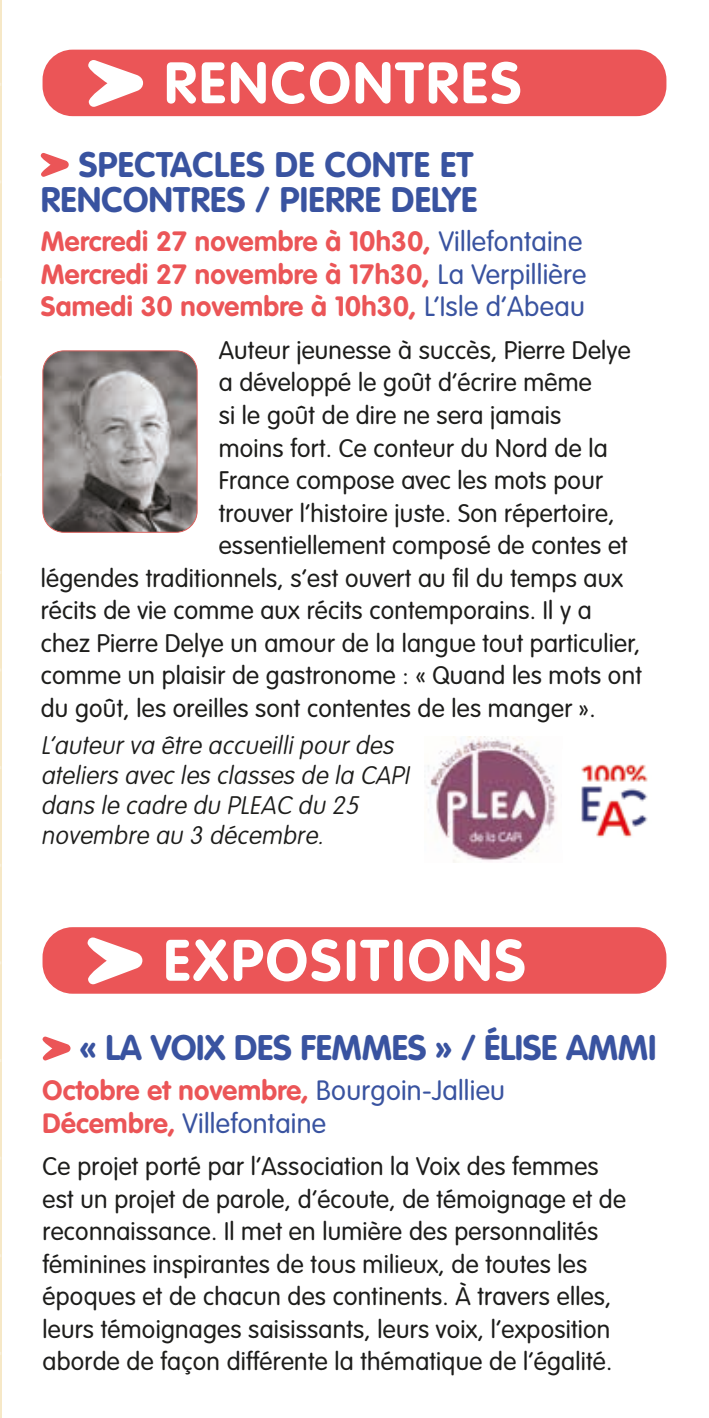
<style>
.page{position:relative;width:709px;height:1418px;background:#fff}
.page>*{position:absolute;margin:0;border:0;box-sizing:border-box;transform-origin:0 0}
.t1{font:700 57.5px "VAG Rounded Std";letter-spacing:.05em;color:#fff}
.t2{font:700 35px/35px "VAG Rounded Std";letter-spacing:.01em;color:#3953a0;text-align:right}
.t3{font:700 35px "VAG Rounded Std";letter-spacing:-.01em;color:#3953a0}
.t4{font:700 27.5px/32.5px "VAG Rounded Std";letter-spacing:.01em;color:#eb5557}
.t5{font:300 27.5px/32.5px "VAG Rounded Std";letter-spacing:.01em;color:#3953a0}
.t6{font:300 25px/32.5px "VAG Rounded Std";letter-spacing:.01em;color:#1d1d1b}
.t7{font:italic 100 25px/30px "VAG Rounded Std";color:#1d1d1b}
.s1{font-weight:300;color:#3953a0}
.s2{font-weight:700;color:#eb5557}
</style>
<div class="page">
<svg style="left:0;top:0;width:1px;height:1417px"></svg>
<div style="left:43px;top:927px;width:623px;height:66px;background:#eb5557;border-radius:30px"></div>
<svg style="left:88px;top:937px;width:54px;height:47px"></svg>
<div style="left:43px;top:50px;width:623px;height:66px;background:#eb5557;border-radius:30px"></div>
<svg style="left:88px;top:60px;width:55px;height:47px"></svg>
<svg style="left:41px;top:153px;width:28px;height:24px"></svg>
<svg style="left:43px;top:1036px;width:28px;height:24px"></svg>
<img style="left:43px;top:352px;width:154px;height:180px">
<div style="left:43px;top:350px;width:154px;height:182px;border:1px solid #dc615d;border-radius:21px"></div>
<img style="left:426px;top:736px;width:131px;height:126px">
<img style="left:581px;top:764px;width:67px;height:74px">
<h1 class="t1" style="left:164px;top:49px;width:358px">RENCONTRES</h1>
<h2 class="t2" style="left:41px;top:148px;width:438px">SPECTACLES DE CONTE ET<br>RENCONTRES / PIERRE DELYE</h2>
<p class="t4" style="left:41px;top:226px;width:547px">Mercredi 27 novembre à 10h30, <span class="s1">Villefontaine<br></span>Mercredi 27 novembre à 17h30, <span class="s1">La Verpillière<br></span>Samedi 30 novembre à 10h30, <span class="s1">L’Isle d’Abeau</span></p>
<p class="t6" style="left:219px;top:335px;width:414px">Auteur jeunesse à succès, Pierre Delye</p>
<p class="t6" style="left:219px;top:367px;width:375px">a développé le goût d’écrire même</p>
<p class="t6" style="left:219px;top:400px;width:344px">si le goût de dire ne sera jamais</p>
<p class="t6" style="left:219px;top:432px;width:390px">moins fort. Ce conteur du Nord de la</p>
<p class="t6" style="left:219px;top:465px;width:386px">France compose avec les mots pour</p>
<p class="t6" style="left:219px;top:497px;width:397px">trouver l’histoire juste. Son répertoire,</p>
<p class="t6" style="left:219px;top:530px;width:410px">essentiellement composé de contes et</p>
<p class="t6" style="left:41px;top:562px;width:584px">légendes traditionnels, s’est ouvert au fil du temps aux</p>
<p class="t6" style="left:41px;top:595px;width:552px">récits de vie comme aux récits contemporains. Il y a</p>
<p class="t6" style="left:41px;top:627px;width:601px">chez Pierre Delye un amour de la langue tout particulier,</p>
<p class="t6" style="left:41px;top:660px;width:602px">comme un plaisir de gastronome : « Quand les mots ont</p>
<p class="t6" style="left:41px;top:692px;width:556px">du goût, les oreilles sont contentes de les manger ».</p>
<p class="t7" style="left:41px;top:730px;width:375px">L’auteurva être accueillipourdes ateliers avec les classes de la CAPI dans le cadre du PLEAC du 25 novembre au 3 décembre.</p>
<h1 class="t1" style="left:163px;top:926px;width:363px">EXPOSITIONS</h1>
<h2 class="t3" style="left:79px;top:1027px;width:579px">« LA VOIX DES FEMMES » / ÉLISE AMMI</h2>
<p class="t5" style="left:43px;top:1075px;width:464px"><span class="s2">Octobre et novembre,</span> Bourgoin-Jallieu<br><span class="s2">Décembre,</span> Villefontaine</p>
<p class="t6" style="left:43px;top:1150px;width:585px">Ce projet porté par l’Association la Voix des femmes est un projet de parole, d’écoute, de témoignage et de reconnaissance. Il met en lumière des personnalités féminines inspirantes de tous milieux, de toutes les époques et de chacun des continents. À travers elles, leurs témoignages saisissants, leurs voix, l’exposition aborde de façon différente la thématique de l’égalité.</p>
</div>
